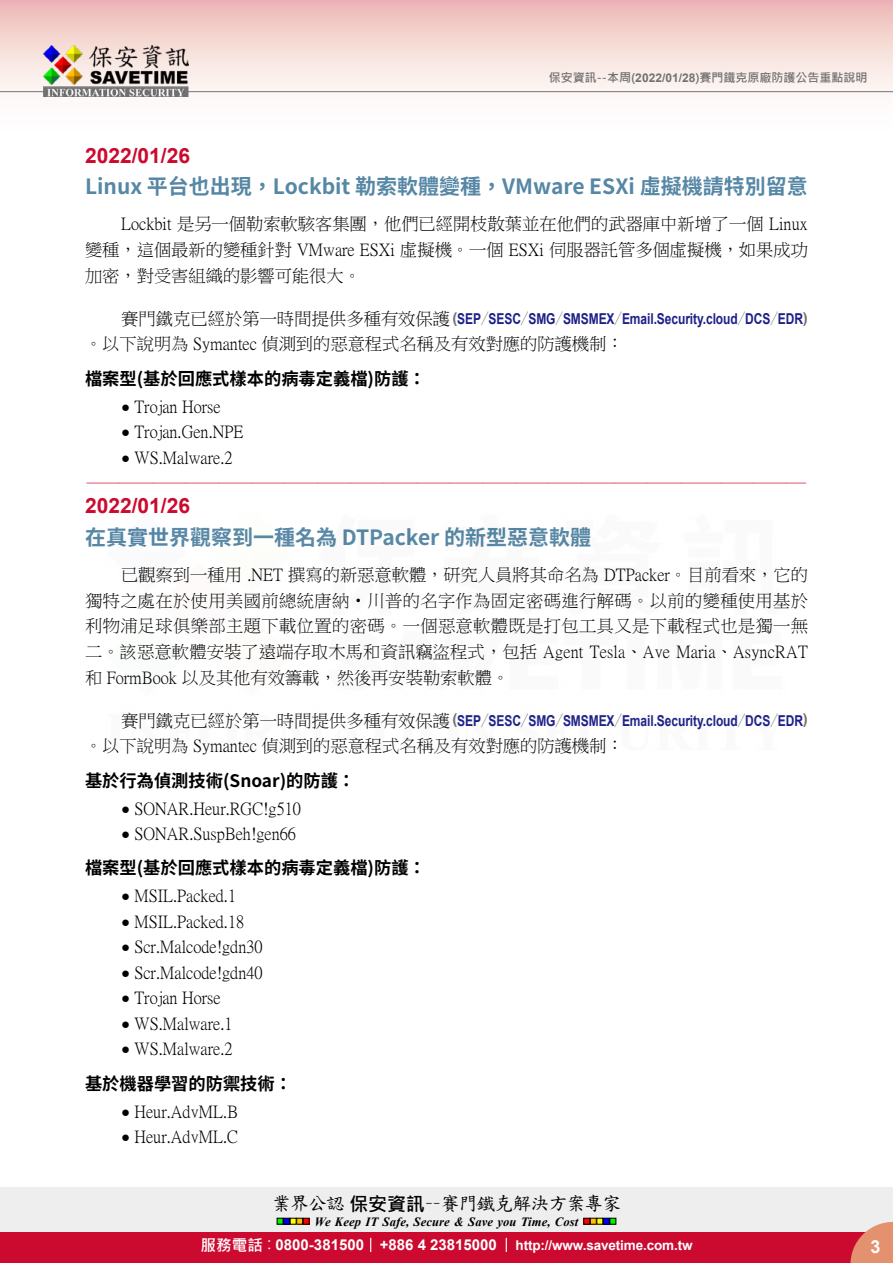
<style>
.page{position:relative;width:893px;height:1263px;background:#fff}
.page>*{position:absolute;margin:0;border:0;box-sizing:border-box;transform-origin:0 0}
.t1{font:700 21px "Source Han Sans TW";color:#5687a5}
.t2{font:700 21px "Arial";color:#cc0a2f}
.t3{font:18.9px "DF Kai Shu SB Estd BF";letter-spacing:-.05em;color:#000}
.t4{font:700 18px "Arial";color:#fff}
.t5{font:17.25px/25.7px "P Ming Li U";color:#000;text-align:justify}
.t6{font:700 17.25px "Source Han Sans TW";color:#000}
.t7{font:16.5px "DF Kai Shu SB Estd BF";color:#cc0a2f}
.t8{font:700 15px "Arial";letter-spacing:-.005em;color:#1d2088;scale:.8 1}
.t9{font:700 13.5px "Arial";letter-spacing:-.01em;color:#fff}
.t10{font:italic 700 12.6px "Times New Roman";letter-spacing:.005em;color:#000}
.t11{font:700 12px "Microsoft Jheng Hei";color:#727171}
.s1{font-family:"Arial"}
.s2{font-family:"P Ming Li U";font-weight:400;font-size:17.25px;color:#000}
.s3{color:#727171}
.s4{font-family:"Source Han Sans TW";font-weight:800;color:#727171}
.s5{font-family:"Arial";font-size:15px}
.s6{font-family:"Microsoft Jheng Hei";font-weight:700}
.s7{font-family:"Microsoft Jheng Hei";font-size:15.6px}
.s8{font-family:"Microsoft Jheng Hei";font-weight:400;font-size:15.6px}
.s9{font-size:15px}
</style>
<div class="page">
<div style="left:0;top:1187px;width:893px;height:49px;background:#eee"></div>
<svg style="left:277px;top:1218px;width:32px;height:6px"></svg>
<svg style="left:584px;top:1218px;width:32px;height:6px"></svg>
<div style="left:0;top:1232px;width:893px;height:31px;background:#cc0a2f"></div>
<svg style="left:850px;top:1222px;width:43px;height:41px"></svg>
<svg style="left:370px;top:1238px;width:1px;height:14px"></svg>
<svg style="left:506px;top:1238px;width:1px;height:14px"></svg>
<div style="left:0;top:0;width:893px;height:141px;background:linear-gradient(to bottom,#efc0bb,#fff)"></div>
<hr style="left:0;top:91px;width:893px;height:1px;background:#727171">
<img style="left:44px;top:46px;width:145px;height:51px">
<p class="t11" style="left:549px;top:70px;width:320px">保安資訊--本周(<span class="s1">2022/01/28</span>)賽門鐵克原廠防護公告重點說明</p>
<p class="t2" style="left:85px;top:140px;width:107px">2022/01/26</p>
<p class="t1" style="left:85px;top:175px;width:724px">Linux 平台也出現，Lockbit 勒索軟體變種，VMware ESXi 虛擬機請特別留意</p>
<p class="t5" style="left:85px;top:211px;width:724px;text-indent:36px">Lockbit 是另一個勒索軟駭客集團，他們已經開枝散葉並在他們的武器庫中新增了一個 Linux變種，這個最新的變種針對 VMware ESXi 虛擬機。一個 ESXi 伺服器託管多個虛擬機，如果成功加密，對受害組織的影響可能很大。</p>
<p class="t8" style="left:121px;top:308px;width:860px"><span class="s2">賽門鐵克已經於第一時間提供多種有效保護</span><span class="s3">(</span>SEP<span class="s4">／</span>SESC<span class="s4">／</span>SMG<span class="s4">／</span>SMSMEX<span class="s4">／</span>Email.Security.cloud<span class="s4">／</span>DCS<span class="s4">／</span>EDR<span class="s3">)</span></p>
<p class="t5" style="left:85px;top:331px;width:540px">。以下說明為 Symantec 偵測到的惡意程式名稱及有效對應的防護機制：</p>
<p class="t6" style="left:85px;top:369px;width:342px">檔案型(基於回應式樣本的病毒定義檔)防護：</p>
<p class="t5" style="left:121px;top:394px;width:101px"><span class="s5">●</span> Trojan Horse</p>
<p class="t5" style="left:121px;top:419px;width:124px"><span class="s5">●</span> Trojan.Gen.NPE</p>
<p class="t5" style="left:121px;top:445px;width:113px"><span class="s5">●</span> WS.Malware.2</p>
<p class="t7" style="left:86px;top:475px;width:723px">-------------------------------------------------------------------------------------------------------------</p>
<p class="t2" style="left:85px;top:491px;width:107px">2022/01/26</p>
<p class="t1" style="left:85px;top:526px;width:508px">在真實世界觀察到一種名為 DTPacker 的新型惡意軟體</p>
<p class="t5" style="left:85px;top:562px;width:725px;text-indent:36px">已觀察到一種用 .NET 撰寫的新惡意軟體，研究人員將其命名為 DTPacker。目前看來，它的獨特之處在於使用美國前總統唐納‧川普的名字作為固定密碼進行解碼。以前的變種使用基於利物浦足球俱樂部主題下載位置的密碼。一個惡意軟體既是打包工具又是下載程式也是獨一無二。該惡意軟體安裝了遠端存取木馬和資訊竊盜程式，包括 Agent Tesla、Ave Maria、AsyncRAT和 FormBook 以及其他有效籌載，然後再安裝勒索軟體。</p>
<p class="t8" style="left:121px;top:710px;width:860px"><span class="s2">賽門鐵克已經於第一時間提供多種有效保護</span><span class="s3">(</span>SEP<span class="s4">／</span>SESC<span class="s4">／</span>SMG<span class="s4">／</span>SMSMEX<span class="s4">／</span>Email.Security.cloud<span class="s4">／</span>DCS<span class="s4">／</span>EDR<span class="s3">)</span></p>
<p class="t5" style="left:85px;top:733px;width:540px">。以下說明為 Symantec 偵測到的惡意程式名稱及有效對應的防護機制：</p>
<p class="t6" style="left:85px;top:770px;width:272px">基於行為偵測技術(Snoar)的防護：</p>
<p class="t5" style="left:121px;top:795px;width:181px"><span class="s5">●</span> SONAR.Heur.RGC!g510</p>
<p class="t5" style="left:121px;top:821px;width:176px"><span class="s5">●</span> SONAR.SuspBeh!gen66</p>
<p class="t6" style="left:85px;top:858px;width:342px">檔案型(基於回應式樣本的病毒定義檔)防護：</p>
<p class="t5" style="left:121px;top:883px;width:116px"><span class="s5">●</span> MSIL.Packed.1</p>
<p class="t5" style="left:121px;top:909px;width:125px"><span class="s5">●</span> MSIL.Packed.18</p>
<p class="t5" style="left:121px;top:934px;width:143px"><span class="s5">●</span> Scr.Malcode!gdn30</p>
<p class="t5" style="left:121px;top:960px;width:143px"><span class="s5">●</span> Scr.Malcode!gdn40</p>
<p class="t5" style="left:121px;top:985px;width:101px"><span class="s5">●</span> Trojan Horse</p>
<p class="t5" style="left:121px;top:1011px;width:113px"><span class="s5">●</span> WS.Malware.1</p>
<p class="t5" style="left:121px;top:1036px;width:113px"><span class="s5">●</span> WS.Malware.2</p>
<p class="t6" style="left:85px;top:1073px;width:209px">基於機器學習的防禦技術：</p>
<p class="t5" style="left:121px;top:1098px;width:118px"><span class="s5">●</span> Heur.AdvML.B</p>
<p class="t5" style="left:121px;top:1124px;width:118px"><span class="s5">●</span> Heur.AdvML.C</p>
<p class="t3" style="left:272px;top:1194px;width:351px">業界公認<span class="s6">保安資訊</span>－－賽門鐵克解決方案專家</p>
<p class="t10" style="left:315px;top:1212px;width:265px">We Keep IT Safe, Secure &amp; Save you Time, Cost</p>
<p class="t9" style="left:200px;top:1235px;width:494px"><span class="s7">服務電話</span><span class="s8">：</span><span class="s9">0800-381500 +886 4 23815000</span> http://www.savetime.com.tw</p>
<p class="t4" style="left:870px;top:1234px;width:12px">3</p>
</div>
